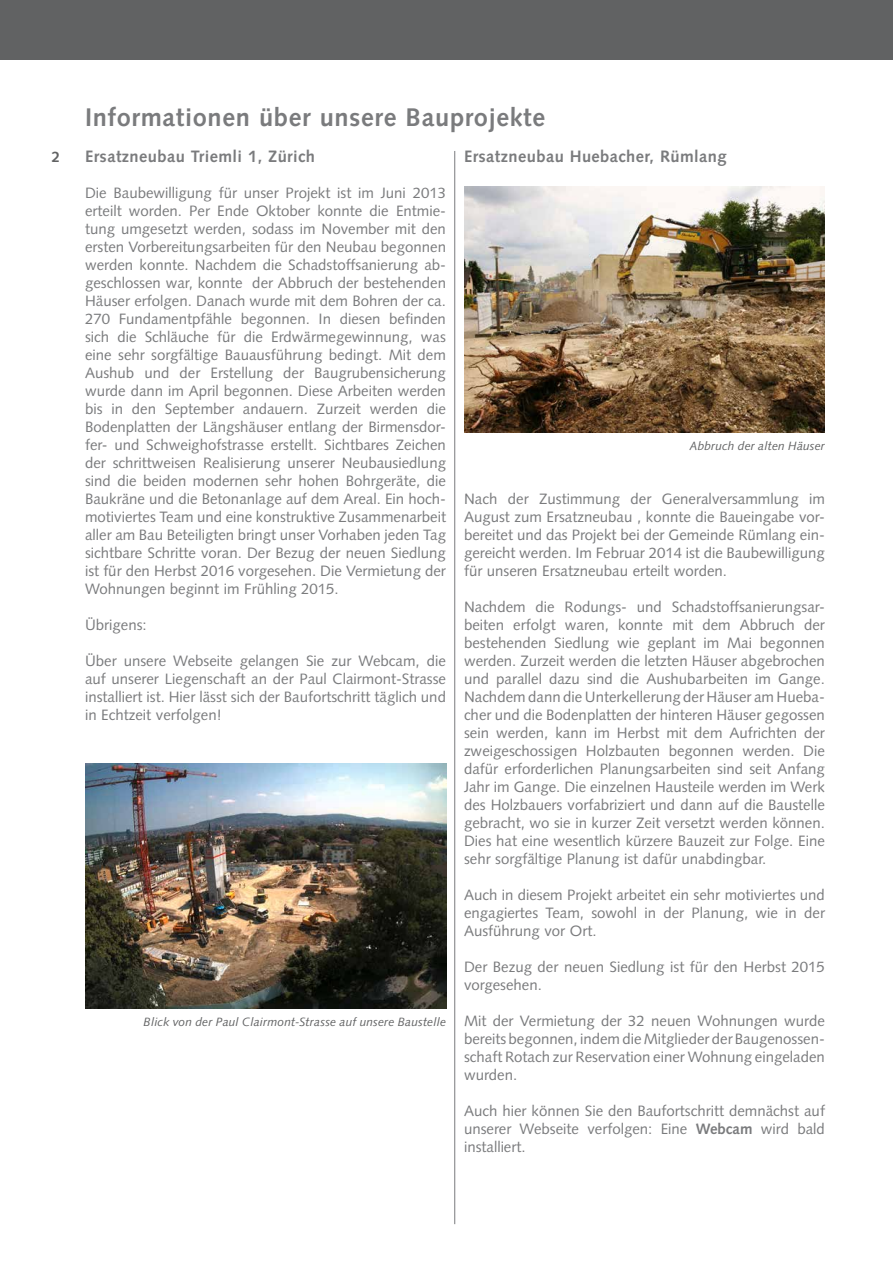
<style>
.page{position:relative;width:893px;height:1263px;background:#fff}
.page>*{position:absolute;margin:0;border:0;box-sizing:border-box;transform-origin:0 0}
.t1{font:700 25.5px "Syntax";letter-spacing:.025em;color:#7a7b7d}
.t2{font:700 16.5px "Syntax";letter-spacing:.025em;color:#7a7b7d}
.t3{font:15px/18px "Syntax";color:#7a7b7d;text-align:justify}
.t4{font:700 15px "Syntax";color:#616263}
.t5{font:italic 12px "Syntax";letter-spacing:.01em;color:#616263}
.s1{font-weight:700}
</style>
<div class="page">
<div style="left:0;top:0;width:893px;height:60px;background:#616263"></div>
<hr style="left:454px;top:151px;width:1px;height:1073px;background:#7a7b7d">
<img style="left:85px;top:763px;width:361px;height:245px">
<img style="left:464px;top:187px;width:361px;height:245px">
<h1 class="t1" style="left:85px;top:103px;width:462px">Informationen über unsere Bauprojekte</h1>
<p class="t4" style="left:52px;top:148px;width:10px">2</p>
<p class="t2" style="left:464px;top:147px;width:264px">Ersatzneubau Huebacher, Rümlang</p>
<p class="t2" style="left:85px;top:147px;width:232px">Ersatzneubau Triemli 1, Zürich</p>
<p class="t3" style="left:85px;top:184px;width:362px">Die Baubewilligung für unser Projekt ist im Juni 2013 erteilt worden. Per Ende Oktober konnte die Entmie&shy;tung umgesetzt werden, sodass im November mit den ersten Vorbereitungsarbeiten für den Neubau begonnen werden konnte. Nachdem die Schadstoffsanierung ab&shy;geschlossen war, konnte der Abbruch der bestehenden Häuser erfolgen. Danach wurde mit dem Bohren der ca.<br>270 Fundamentpfähle begonnen. In diesen befinden sich die Schläuche für die Erdwärmegewinnung, was eine sehr sorgfältige Bauausführung bedingt. Mit dem Aushub und der Erstellung der Baugrubensicherung wurde dann im April begonnen. Diese Arbeiten werden bis in den September andauern. Zurzeit werden die Bodenplatten der Längshäuser entlang der Birmensdor&shy;fer- und Schweighofstrasse erstellt. Sichtbares Zeichen der schrittweisen Realisierung unserer Neubausiedlung sind die beiden modernen sehr hohen Bohrgeräte, die Baukräne und die Betonanlage auf dem Areal. Ein hoch&shy;motiviertes Team und eine konstruktive Zusammenarbeit aller am Bau Beteiligten bringt unser Vorhaben jeden Tag sichtbare Schritte voran. Der Bezug der neuen Siedlung ist für den Herbst 2016 vorgesehen. Die Vermietung der Wohnungen beginnt im Frühling 2015.</p>
<p class="t3" style="left:85px;top:616px;width:63px">Übrigens:</p>
<p class="t3" style="left:85px;top:652px;width:362px">Über unsere Webseite gelangen Sie zur Webcam, die auf unserer Liegenschaft an der Paul Clairmont-Strasse installiert ist. Hier lässt sich der Baufortschritt täglich und in Echtzeit verfolgen!</p>
<p class="t5" style="left:689px;top:439px;width:137px">Abbruch der alten Häuser</p>
<p class="t3" style="left:464px;top:490px;width:363px">Nach der Zustimmung der Generalversammlung im August zum Ersatzneubau , konnte die Baueingabe vor&shy;bereitet und das Projekt bei der Gemeinde Rümlang ein&shy;gereicht werden. Im Februar 2014 ist die Baubewilligung für unseren Ersatzneubau erteilt worden.</p>
<p class="t3" style="left:464px;top:598px;width:362px">Nachdem die Rodungs- und Schadstoffsanierungsar&shy;beiten erfolgt waren, konnte mit dem Abbruch der bestehenden Siedlung wie geplant im Mai begonnen werden. Zurzeit werden die letzten Häuser abgebrochen und parallel dazu sind die Aushubarbeiten im Gange.<br>Nachdem dann die Unterkellerung der Häuser am Hueba&shy;cher und die Bodenplatten der hinteren Häuser gegossen sein werden, kann im Herbst mit dem Aufrichten der zweigeschossigen Holzbauten begonnen werden. Die dafür erforderlichen Planungsarbeiten sind seit Anfang Jahr im Gange. Die einzelnen Hausteile werden im Werk des Holzbauers vorfabriziert und dann auf die Baustelle gebracht, wo sie in kurzer Zeit versetzt werden können.<br>Dies hat eine wesentlich kürzere Bauzeit zur Folge. Eine sehr sorgfältige Planung ist dafür unabdingbar.</p>
<p class="t3" style="left:464px;top:886px;width:362px">Auch in diesem Projekt arbeitet ein sehr motiviertes und engagiertes Team, sowohl in der Planung, wie in der Ausführung vor Ort.</p>
<p class="t3" style="left:464px;top:958px;width:362px">Der Bezug der neuen Siedlung ist für den Herbst 2015 vorgesehen.</p>
<p class="t3" style="left:464px;top:1012px;width:362px">Mit der Vermietung der 32 neuen Wohnungen wurde bereits begonnen, indem die Mitglieder der Baugenossen&shy;schaft Rotach zur Reservation einer Wohnung eingeladen wurden.</p>
<p class="t3" style="left:464px;top:1102px;width:362px">Auch hier können Sie den Baufortschritt demnächst auf unserer Webseite verfolgen: Eine <span class="s1">Webcam</span> wird bald installiert.</p>
<p class="t5" style="left:144px;top:1015px;width:304px">Blick von der Paul Clairmont-Strasse auf unsere Baustelle</p>
</div>
